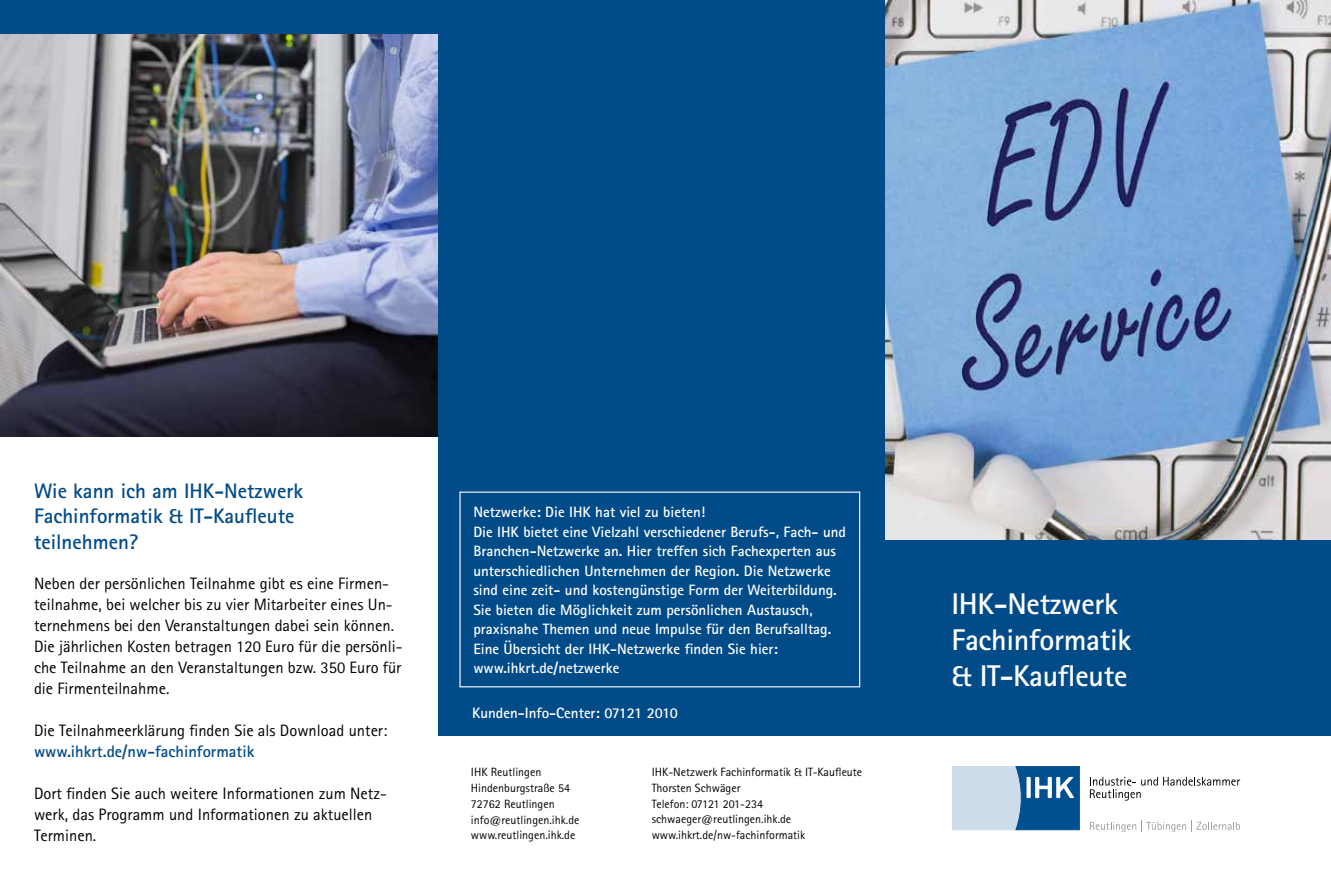
<style>
.page{position:relative;width:1331px;height:893px;background:#fff}
.page>*{position:absolute;margin:0;border:0;box-sizing:border-box;transform-origin:0 0}
.t1{font:700 30px/36px "Rotis Sans Serif";letter-spacing:-.01em;color:#fff}
.t2{font:700 21px/25.2px "Rotis Sans Serif";color:#004b88}
.t3{font:16.5px/21px "Rotis Sans Serif";color:#000}
.t4{font:700 16.5px "Rotis Sans Serif";color:#004b88}
.t5{font:700 15px/19.5px "Rotis Sans Serif";color:#fff}
.t6{font:12px/15.8px "Rotis Sans Serif";color:#000}
</style>
<div class="page">
<img style="left:884px;top:0;width:447px;height:540px">
<div style="left:438px;top:0;width:446px;height:736px;background:#004b88"></div>
<div style="left:875px;top:540px;width:456px;height:196px;background:#004b88"></div>
<svg style="left:1090px;top:777px;width:150px;height:24px"></svg>
<svg style="left:952px;top:766px;width:127px;height:64px;background:#7ca4c6"></svg>
<svg style="left:1090px;top:820px;width:150px;height:12px"></svg>
<div style="left:0;top:0;width:438px;height:34px;background:#004b88"></div>
<img style="left:0;top:34px;width:438px;height:403px">
<h2 class="t2" style="left:34px;top:478px;width:271px">Wie kann ich am IHK-Netzwerk<br>Fachinformatik &amp; IT-Kaufleute teilnehmen?</h2>
<p class="t3" style="left:34px;top:573px;width:370px">Neben der persönlichen Teilnahme gibt es eine Firmen&shy;teilnahme, bei welcher bis zu vier Mitarbeiter eines Un&shy;ternehmens bei den Veranstaltungen dabei sein können.<br>Die jährlichen Kosten betragen 120 Euro für die persönli&shy;che Teilnahme an den Veranstaltungen bzw. 350 Euro für die Firmenteilnahme.</p>
<p class="t3" style="left:34px;top:720px;width:355px">Die Teilnahmeerklärung finden Sie als Download unter:</p>
<p class="t4" style="left:34px;top:741px;width:222px">www.ihkrt.de/nw-fachinformatik</p>
<p class="t3" style="left:34px;top:783px;width:354px">Dort finden Sie auch weitere Informationen zum Netz&shy;werk, das Programm und Informationen zu aktuellen<br>Terminen.</p>
<p class="t5" style="left:473px;top:502px;width:374px">Netzwerke: Die IHK hat viel zu bieten!<br>Die IHK bietet eine Vielzahl verschiedener Berufs-, Fach- und Branchen-Netzwerke an. Hier treffen sich Fachexperten aus unterschiedlichen Unternehmen der Region. Die Netzwerke sind eine zeit- und kostengünstige Form der Weiterbildung.<br>Sie bieten die Möglichkeit zum persönlichen Austausch, praxisnahe Themen und neue Impulse für den Berufsalltag.<br>Eine Übersicht der IHK-Netzwerke finden Sie hier: www.ihkrt.de/netzwerke</p>
<p class="t5" style="left:472px;top:703px;width:207px">Kunden-Info-Center: 07121 2010</p>
<p class="t6" style="left:471px;top:764px;width:110px">IHK Reutlingen<br>Hindenburgstraße 54<br>72762 Reutlingen info@reutlingen.ihk.de www.reutlingen.ihk.de</p>
<p class="t6" style="left:652px;top:764px;width:212px">IHK-Netzwerk Fachinformatik &amp; IT-Kaufleute<br>Thorsten Schwäger<br>Telefon: 07121 201-234 schwaeger@reutlingen.ihk.de www.ihkrt.de/nw-fachinformatik</p>
<h1 class="t1" style="left:951px;top:585px;width:181px">IHK-Netzwerk<br>Fachinformatik &amp; IT-Kaufleute</h1>
</div>
